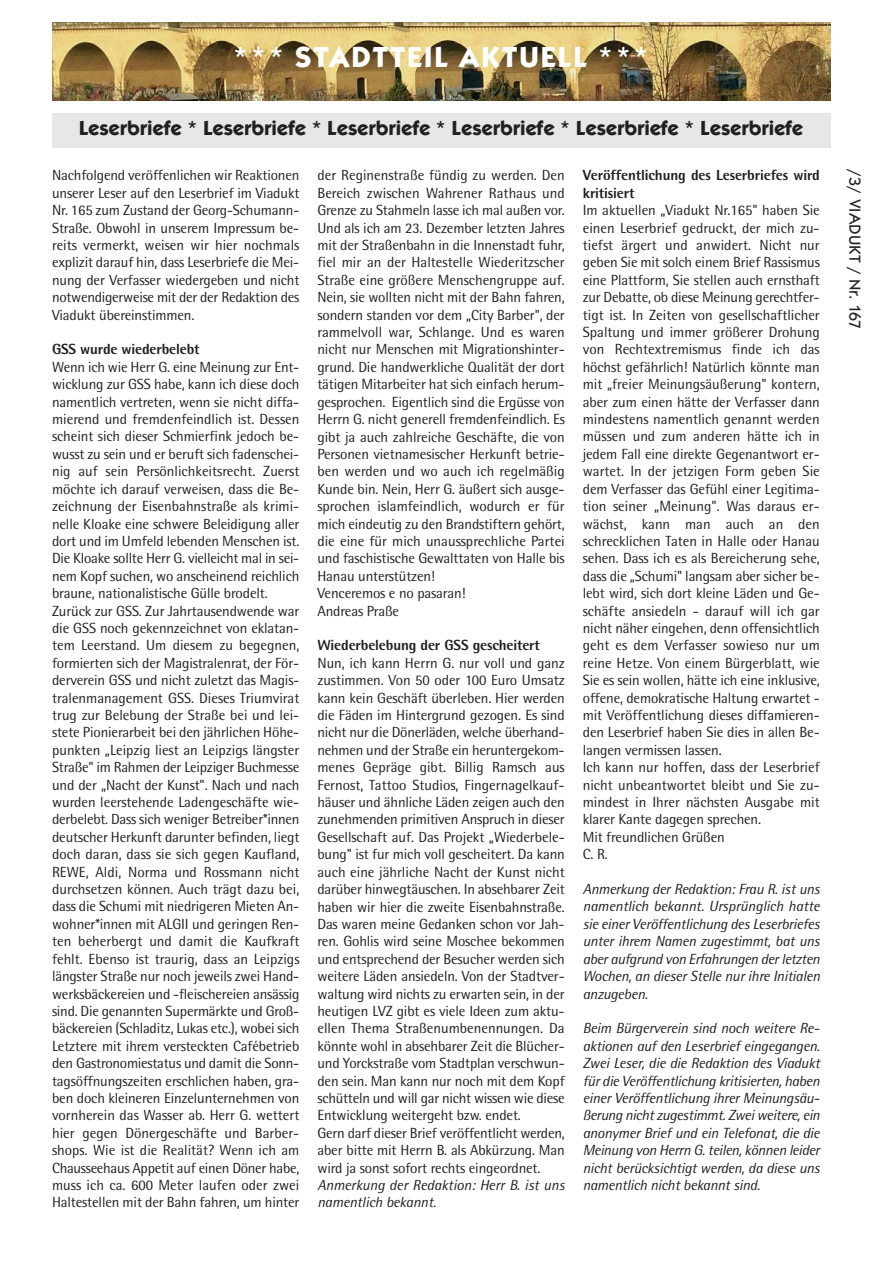
<style>
.page{position:relative;width:891px;height:1262px;background:#fff}
.page>*{position:absolute;margin:0;border:0;box-sizing:border-box;transform-origin:0 0}
.t1{font:700 30px "Kabel Itc T";letter-spacing:.05em;color:#fff}
.t2{font:700 21px "Kabel Itc T";letter-spacing:-.01em;color:#231f20}
.t3{font:500 16.5px "Kabel Itc T";color:#231f20}
.t4{font:14.7px/17.4px "Rotis Semi Sans";letter-spacing:-.01em;color:#231f20}
.t5{font:italic 14.7px/17.4px "Rotis Semi Sans";letter-spacing:-.015em;color:#231f20;text-align:justify}
.t6{font:800 14.7px/17.4px "Rotis Semi Sans";letter-spacing:-.01em;color:#231f20}
</style>
<div class="page">
<img style="left:52px;top:22px;width:779px;height:126px">
<h1 class="t1" style="left:233px;top:46px;width:419px">*** STADTTEIL AKTUELL ***</h1>
<h2 class="t2" style="left:79px;top:120px;width:726px">Leserbriefe * Leserbriefe * Leserbriefe * Leserbriefe * Leserbriefe * Leserbriefe</h2>
<p class="t6" style="left:583px;top:168px;width:239px">Veröffentlichung des Leserbriefes wird kritisiert</p>
<p class="t4" style="left:583px;top:203px;width:239px">Im aktuellen „Viadukt Nr.165" haben Sie einen Leserbrief gedruckt, der mich zu&shy;tiefst ärgert und anwidert. Nicht nur geben Sie mit solch einem Brief Rassismus eine Plattform, Sie stellen auch ernsthaft zur Debatte, ob diese Meinung gerechtfer&shy;tigt ist. In Zeiten von gesellschaftlicher Spaltung und immer größerer Drohung von Rechtextremismus finde ich das höchst gefährlich! Natürlich könnte man mit „freier Meinungsäußerung" kontern, aber zum einen hätte der Verfasser dann mindestens namentlich genannt werden müssen und zum anderen hätte ich in jedem Fall eine direkte Gegenantwort er&shy;wartet. In der jetzigen Form geben Sie dem Verfasser das Gefühl einer Legitima&shy;tion seiner „Meinung". Was daraus er&shy;wächst, kann man auch an den schrecklichen Taten in Halle oder Hanau sehen. Dass ich es als Bereicherung sehe, dass die „Schumi" langsam aber sicher be&shy;lebt wird, sich dort kleine Läden und Ge&shy;schäfte ansiedeln - darauf will ich gar nicht näher eingehen, denn offensichtlich geht es dem Verfasser sowieso nur um reine Hetze. Von einem Bürgerblatt, wie Sie es sein wollen, hätte ich eine inklusive, offene, demokratische Haltung erwartet - mit Veröffentlichung dieses diffamieren&shy;den Leserbrief haben Sie dies in allen Be&shy;langen vermissen lassen.<br>Ich kann nur hoffen, dass der Leserbrief nicht unbeantwortet bleibt und Sie zu&shy;mindest in Ihrer nächsten Ausgabe mit klarer Kante dagegen sprechen.<br>Mit freundlichen Grüßen<br>C. R.</p>
<p class="t5" style="left:583px;top:882px;width:239px">Anmerkung der Redaktion: Frau R. ist uns namentlich bekannt. Ursprünglich hatte sie einer Veröffentlichung des Leserbriefes unter ihrem Namen zugestimmt, bat uns aber aufgrund von Erfahrungen der letzten Wochen, an dieser Stelle nur ihre Initialen anzugeben.</p>
<p class="t5" style="left:583px;top:1021px;width:239px">Beim Bürgerverein sind noch weitere Re&shy;aktionen auf den Leserbrief eingegangen.<br>Zwei Leser, die die Redaktion des Viadukt für die Veröffentlichung kritisierten, haben einer Veröffentlichung ihrer Meinungsäu&shy;ßerung nicht zugestimmt. Zwei weitere, ein anonymer Brief und ein Telefonat, die die Meinung von Herrn G. teilen, können leider nicht berücksichtigt werden, da diese uns namentlich nicht bekannt sind.</p>
<p class="t4" style="left:317px;top:168px;width:249px">der Reginenstraße fündig zu werden. Den Bereich zwischen Wahrener Rathaus und Grenze zu Stahmeln lasse ich mal außen vor.<br>Und als ich am 23. Dezember letzten Jahres mit der Straßenbahn in die Innenstadt fuhr, fiel mir an der Haltestelle Wiederitzscher Straße eine größere Menschengruppe auf.<br>Nein, sie wollten nicht mit der Bahn fahren, sondern standen vor dem „City Barber", der rammelvoll war, Schlange. Und es waren nicht nur Menschen mit Migrationshinter&shy;grund. Die handwerkliche Qualität der dort tätigen Mitarbeiter hat sich einfach herum&shy;gesprochen. Eigentlich sind die Ergüsse von Herrn G. nicht generell fremdenfeindlich. Es gibt ja auch zahlreiche Geschäfte, die von Personen vietnamesischer Herkunft betrie&shy;ben werden und wo auch ich regelmäßig Kunde bin. Nein, Herr G. äußert sich ausge&shy;sprochen islamfeindlich, wodurch er für mich eindeutig zu den Brandstiftern gehört, die eine für mich unaussprechliche Partei und faschistische Gewalttaten von Halle bis Hanau unterstützen!<br>Venceremos e no pasaran!<br>Andreas Praße</p>
<p class="t6" style="left:317px;top:638px;width:224px">Wiederbelebung der GSS gescheitert</p>
<p class="t4" style="left:317px;top:655px;width:249px">Nun, ich kann Herrn G. nur voll und ganz zustimmen. Von 50 oder 100 Euro Umsatz kann kein Geschäft überleben. Hier werden die Fäden im Hintergrund gezogen. Es sind nicht nur die Dönerläden, welche überhand&shy;nehmen und der Straße ein heruntergekom&shy;menes Gepräge gibt. Billig Ramsch aus Fernost, Tattoo Studios, Fingernagelkauf&shy;häuser und ähnliche Läden zeigen auch den zunehmenden primitiven Anspruch in dieser Gesellschaft auf. Das Projekt „Wiederbele&shy;bung" ist fur mich voll gescheitert. Da kann auch eine jährliche Nacht der Kunst nicht darüber hinwegtäuschen. In absehbarer Zeit haben wir hier die zweite Eisenbahnstraße.<br>Das waren meine Gedanken schon vor Jah&shy;ren. Gohlis wird seine Moschee bekommen und entsprechend der Besucher werden sich weitere Läden ansiedeln. Von der Stadtver&shy;waltung wird nichts zu erwarten sein, in der heutigen LVZ gibt es viele Ideen zum aktu&shy;ellen Thema Straßenumbenennungen. Da könnte wohl in absehbarer Zeit die Blücher&shy;und Yorckstraße vom Stadtplan verschwun&shy;den sein. Man kann nur noch mit dem Kopf schütteln und will gar nicht wissen wie diese Entwicklung weitergeht bzw. endet.<br>Gern darf dieser Brief veröffentlicht werden, aber bitte mit Herrn B. als Abkürzung. Man wird ja sonst sofort rechts eingeordnet.</p>
<p class="t5" style="left:317px;top:1177px;width:249px">Anmerkung der Redaktion: Herr B. ist uns namentlich bekannt.</p>
<p class="t4" style="left:52px;top:168px;width:249px;text-align:justify">Nachfolgend veröffenlichen wir Reaktionen unserer Leser auf den Leserbrief im Viadukt Nr. 165 zum Zustand der Georg-Schumann-Straße. Obwohl in unserem Impressum be&shy;reits vermerkt, weisen wir hier nochmals explizit darauf hin, dass Leserbriefe die Mei&shy;nung der Verfasser wiedergeben und nicht notwendigerweise mit der der Redaktion des Viadukt übereinstimmen.</p>
<p class="t6" style="left:52px;top:342px;width:149px">GSS wurde wiederbelebt</p>
<p class="t4" style="left:52px;top:360px;width:249px">Wenn ich wie Herr G. eine Meinung zur Ent&shy;wicklung zur GSS habe, kann ich diese doch namentlich vertreten, wenn sie nicht diffa&shy;mierend und fremdenfeindlich ist. Dessen scheint sich dieser Schmierfink jedoch be&shy;wusst zu sein und er beruft sich fadenschei&shy;nig auf sein Persönlichkeitsrecht. Zuerst möchte ich darauf verweisen, dass die Be&shy;zeichnung der Eisenbahnstraße als krimi&shy;nelle Kloake eine schwere Beleidigung aller dort und im Umfeld lebenden Menschen ist.<br>Die Kloake sollte Herr G. vielleicht mal in sei&shy;nem Kopf suchen, wo anscheinend reichlich braune, nationalistische Gülle brodelt.<br>Zurück zur GSS. Zur Jahrtausendwende war die GSS noch gekennzeichnet von eklatan&shy;tem Leerstand. Um diesem zu begegnen, formierten sich der Magistralenrat, der För&shy;derverein GSS und nicht zuletzt das Magis&shy;tralenmanagement GSS. Dieses Triumvirat trug zur Belebung der Straße bei und lei&shy;stete Pionierarbeit bei den jährlichen Höhe&shy;punkten „Leipzig liest an Leipzigs längster Straße" im Rahmen der Leipziger Buchmesse und der „Nacht der Kunst". Nach und nach wurden leerstehende Ladengeschäfte wie&shy;derbelebt. Dass sich weniger Betreiber*innen deutscher Herkunft darunter befinden, liegt doch daran, dass sie sich gegen Kaufland, REWE, Aldi, Norma und Rossmann nicht durchsetzen können. Auch trägt dazu bei, dass die Schumi mit niedrigeren Mieten An&shy;wohner*innen mit ALGII und geringen Ren&shy;ten beherbergt und damit die Kaufkraft fehlt. Ebenso ist traurig, dass an Leipzigs längster Straße nur noch jeweils zwei Hand&shy;werksbäckereien und -fleischereien ansässig sind. Die genannten Supermärkte und Groß&shy;bäckereien (Schladitz, Lukas etc.), wobei sich Letztere mit ihrem versteckten Cafébetrieb den Gastronomiestatus und damit die Sonn&shy;tagsöffnungszeiten erschlichen haben, gra&shy;ben doch kleineren Einzelunternehmen von vornherein das Wasser ab. Herr G. wettert hier gegen Dönergeschäfte und Barber&shy;shops. Wie ist die Realität? Wenn ich am Chausseehaus Appetit auf einen Döner habe, muss ich ca. 600 Meter laufen oder zwei Haltestellen mit der Bahn fahren, um hinter</p>
<p class="t3" style="left:861px;top:169px;width:161px;rotate:90deg">/3/ VIADUKT / Nr. 167</p>
</div>
